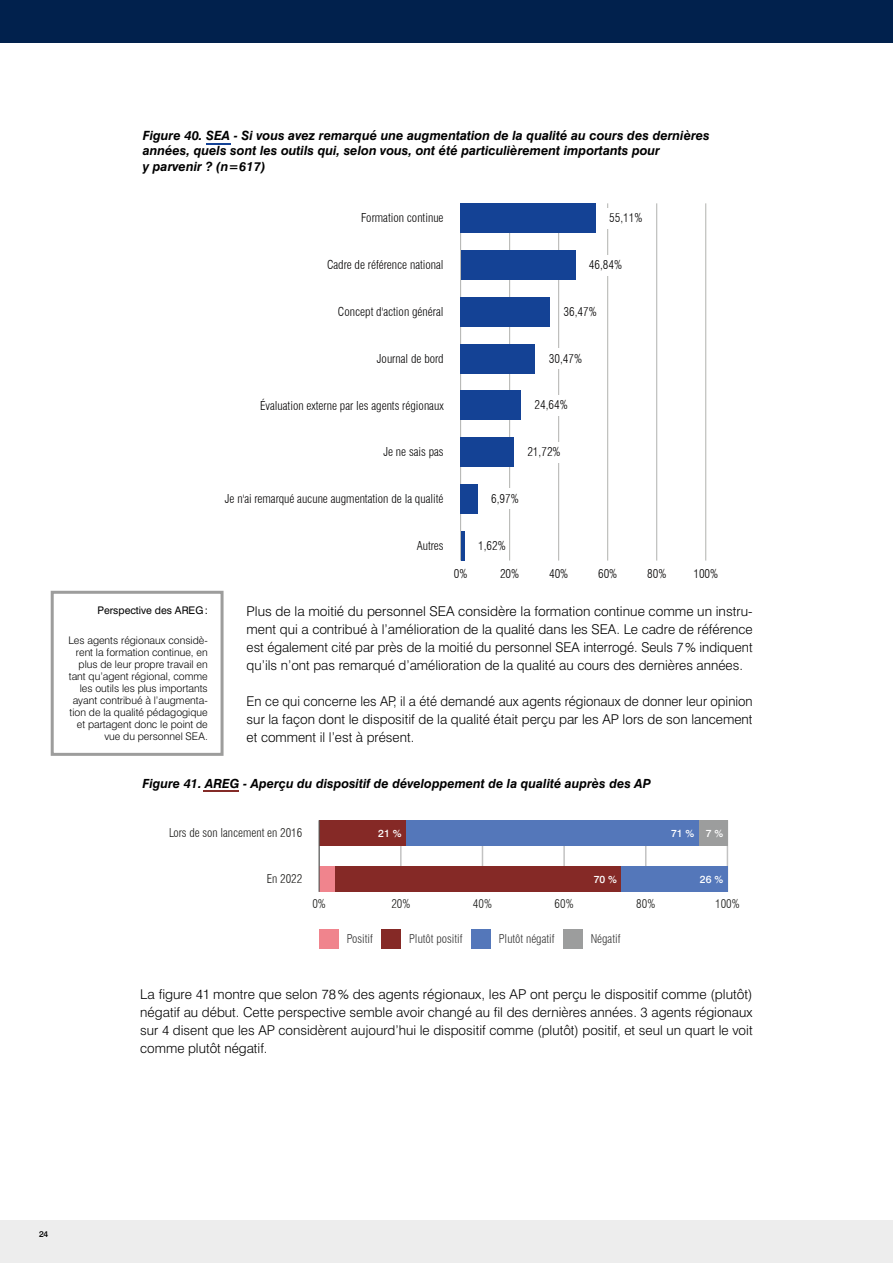
<style>
.page{position:relative;width:893px;height:1263px;background:#fff}
.page>*{position:absolute;margin:0;border:0;box-sizing:border-box;transform-origin:0 0}
.Texte_COURANT{font:300 13.5px/18px "Swiss 721 BT";color:#000;text-align:justify}
.t1{font:italic 700 12.75px/15.3px "Swiss 721 BT";color:#000}
.t2{font:italic 700 12.6px "Swiss 721 BT";color:#000}
.t3{font:300 condensed 12px "Swiss 721 BT";color:#070606}
.t4{font:300 condensed 11.85px "Swiss 721 BT";color:#1c1c1a}
.t5{font:300 condensed 11.85px "Swiss 721 BT";color:#343434}
.Texte_AREG{font:300 10.5px/12px "Swiss 721 BT";color:#000;text-align:right}
.Titre_AREG{font:10.5px "Swiss 721 BT";color:#000}
.t6{font:500 10.35px "Swiss 721 BT";color:#fff}
.t7{font:500 8.55px "Swiss 721 BT";color:#000}
</style>
<div class="page">
<div style="left:0;top:1220px;width:893px;height:43px;background:#ededed"></div>
<div style="left:0;top:0;width:893px;height:43px;background:#01214d"></div>
<hr style="left:460px;top:203px;width:1px;height:358px;background:#b1b2af">
<hr style="left:509px;top:203px;width:1px;height:358px;background:#b1b2af">
<hr style="left:558px;top:203px;width:1px;height:358px;background:#b1b2af">
<hr style="left:607px;top:203px;width:1px;height:358px;background:#b1b2af">
<hr style="left:656px;top:203px;width:1px;height:358px;background:#b1b2af">
<hr style="left:705px;top:203px;width:1px;height:358px;background:#b1b2af">
<div style="left:461px;top:203px;width:135px;height:30px;background:#144295"></div>
<div style="left:461px;top:250px;width:114px;height:30px;background:#144295"></div>
<div style="left:461px;top:297px;width:89px;height:30px;background:#144295"></div>
<div style="left:461px;top:344px;width:74px;height:29px;background:#144295"></div>
<div style="left:461px;top:390px;width:60px;height:30px;background:#144295"></div>
<div style="left:461px;top:437px;width:53px;height:30px;background:#144295"></div>
<div style="left:461px;top:484px;width:17px;height:30px;background:#144295"></div>
<hr style="left:461px;top:531px;width:4px;height:30px;background:#144295">
<svg style="left:607px;top:208px;width:1px;height:20px"></svg>
<svg style="left:607px;top:255px;width:1px;height:20px"></svg>
<svg style="left:558px;top:348px;width:1px;height:21px"></svg>
<svg style="left:558px;top:395px;width:1px;height:20px"></svg>
<svg style="left:558px;top:442px;width:1px;height:20px"></svg>
<svg style="left:509px;top:489px;width:1px;height:20px"></svg>
<svg style="left:206px;top:143px;width:24px;height:1px"></svg>
<div style="left:51px;top:591px;width:173px;height:165px;border:3px solid #9d9d9c"></div>
<hr style="left:318px;top:820px;width:2px;height:72px;background:#c2c2c2">
<hr style="left:400px;top:820px;width:2px;height:72px;background:#c2c2c2">
<hr style="left:482px;top:820px;width:1px;height:72px;background:#c2c2c2">
<hr style="left:563px;top:820px;width:2px;height:72px;background:#c2c2c2">
<hr style="left:645px;top:820px;width:1px;height:72px;background:#c2c2c2">
<hr style="left:727px;top:820px;width:1px;height:72px;background:#c2c2c2">
<div style="left:319px;top:820px;width:87px;height:25px;background:#852926"></div>
<div style="left:406px;top:820px;width:293px;height:25px;background:#5477ba"></div>
<div style="left:699px;top:820px;width:28px;height:25px;background:#9c9d9d"></div>
<div style="left:319px;top:866px;width:16px;height:26px;background:#f0848d"></div>
<div style="left:335px;top:866px;width:286px;height:26px;background:#852926"></div>
<div style="left:621px;top:866px;width:106px;height:26px;background:#5477ba"></div>
<hr style="left:319px;top:820px;width:1px;height:72px;background:#575756">
<div style="left:319px;top:930px;width:20px;height:19px;background:#f0848d"></div>
<div style="left:381px;top:930px;width:20px;height:19px;background:#852926"></div>
<div style="left:471px;top:930px;width:19px;height:19px;background:#5477ba"></div>
<div style="left:563px;top:930px;width:19px;height:19px;background:#9c9d9d"></div>
<hr style="left:204px;top:791px;width:35px;height:1px;background:#842b28">
<p class="t1" style="left:143px;top:128px;width:569px">Figure 40. SEA - Si vous avez remarqué une augmentation de la qualité au cours des dernières années, quels sont les outils qui, selon vous, ont été particulièrement importants pour<br>y parvenir ? (n=617)</p>
<p class="Titre_AREG" style="left:98px;top:604px;width:112px">Perspective des AREG:</p>
<p class="Texte_AREG" style="left:68px;top:634px;width:141px">Les agents régionaux considè&shy;rent la formation continue, en plus de leur propre travail en tant qu’agent régional, comme les outils les plus importants ayant contribué à l’augmenta&shy;tion de la qualité pédagogique et partagent donc le point de vue du personnel SEA.</p>
<p class="t3" style="left:361px;top:211px;width:84px">Formation continue</p>
<p class="t3" style="left:327px;top:258px;width:118px">Cadre de référence national</p>
<p class="t3" style="left:338px;top:304px;width:107px">Concept d'action général</p>
<p class="t3" style="left:377px;top:351px;width:68px">Journal de bord</p>
<p class="t3" style="left:260px;top:398px;width:185px">Évaluation externe par les agents régionaux</p>
<p class="t3" style="left:383px;top:445px;width:62px">Je ne sais pas</p>
<p class="t3" style="left:225px;top:491px;width:220px">Je n'ai remarqué aucune augmentation de la qualité</p>
<p class="t3" style="left:417px;top:538px;width:28px">Autres</p>
<p class="t3" style="left:609px;top:211px;width:35px">55,11%</p>
<p class="t3" style="left:589px;top:258px;width:35px">46,84%</p>
<p class="t3" style="left:563px;top:304px;width:35px">36,47%</p>
<p class="t3" style="left:549px;top:351px;width:35px">30,47%</p>
<p class="t3" style="left:534px;top:398px;width:35px">24,64%</p>
<p class="t3" style="left:527px;top:445px;width:35px">21,72%</p>
<p class="t3" style="left:491px;top:491px;width:29px">6,97%</p>
<p class="t3" style="left:478px;top:538px;width:29px">1,62%</p>
<p class="t3" style="left:454px;top:566px;width:15px">0%</p>
<p class="t3" style="left:500px;top:566px;width:21px">20%</p>
<p class="t3" style="left:549px;top:566px;width:21px">40%</p>
<p class="t3" style="left:598px;top:566px;width:21px">60%</p>
<p class="t3" style="left:647px;top:566px;width:21px">80%</p>
<p class="t3" style="left:693px;top:566px;width:26px">100%</p>
<p class="Texte_COURANT" style="left:247px;top:602px;width:507px">Plus de la moitié du personnel SEA considère la formation continue comme un instru&shy;ment qui a contribué à l’amélioration de la qualité dans les SEA. Le cadre de référence est également cité par près de la moitié du personnel SEA interrogé. Seuls 7% indiquent qu’ils n’ont pas remarqué d’amélioration de la qualité au cours des dernières années.</p>
<p class="Texte_COURANT" style="left:247px;top:692px;width:507px">En ce qui concerne les AP, il a été demandé aux agents régionaux de donner leur opinion sur la façon dont le dispositif de la qualité était perçu par les AP lors de son lancement et comment il l’est à présent.</p>
<p class="t2" style="left:142px;top:776px;width:510px">Figure 41. AREG - Aperçu du dispositif de développement de la qualité auprès des AP</p>
<p class="t4" style="left:169px;top:826px;width:135px">Lors de son lancement en 2016</p>
<p class="t4" style="left:267px;top:872px;width:37px">En 2022</p>
<p class="t6" style="left:378px;top:827px;width:25px">21 %</p>
<p class="t6" style="left:594px;top:873px;width:25px">70 %</p>
<p class="t6" style="left:671px;top:827px;width:25px">71 %</p>
<p class="t6" style="left:706px;top:827px;width:19px">7 %</p>
<p class="t6" style="left:700px;top:873px;width:25px">26 %</p>
<p class="t4" style="left:312px;top:896px;width:15px">0%</p>
<p class="t4" style="left:391px;top:896px;width:21px">20%</p>
<p class="t4" style="left:473px;top:896px;width:21px">40%</p>
<p class="t4" style="left:555px;top:896px;width:21px">60%</p>
<p class="t4" style="left:636px;top:896px;width:21px">80%</p>
<p class="t4" style="left:715px;top:896px;width:26px">100%</p>
<p class="t5" style="left:347px;top:932px;width:27px">Positif</p>
<p class="t5" style="left:409px;top:932px;width:55px">Plutôt positif</p>
<p class="t5" style="left:499px;top:932px;width:57px">Plutôt négatif</p>
<p class="t5" style="left:591px;top:932px;width:31px">Négatif</p>
<p class="Texte_COURANT" style="left:140px;top:985px;width:614px">La figure 41 montre que selon 78% des agents régionaux, les AP ont perçu le dispositif comme (plutôt) négatif au début. Cette perspective semble avoir changé au fil des dernières années. 3 agents régionaux sur 4 disent que les AP considèrent aujourd’hui le dispositif comme (plutôt) positif, et seul un quart le voit comme plutôt négatif.</p>
<p class="t7" style="left:39px;top:1229px;width:11px">24</p>
</div>
